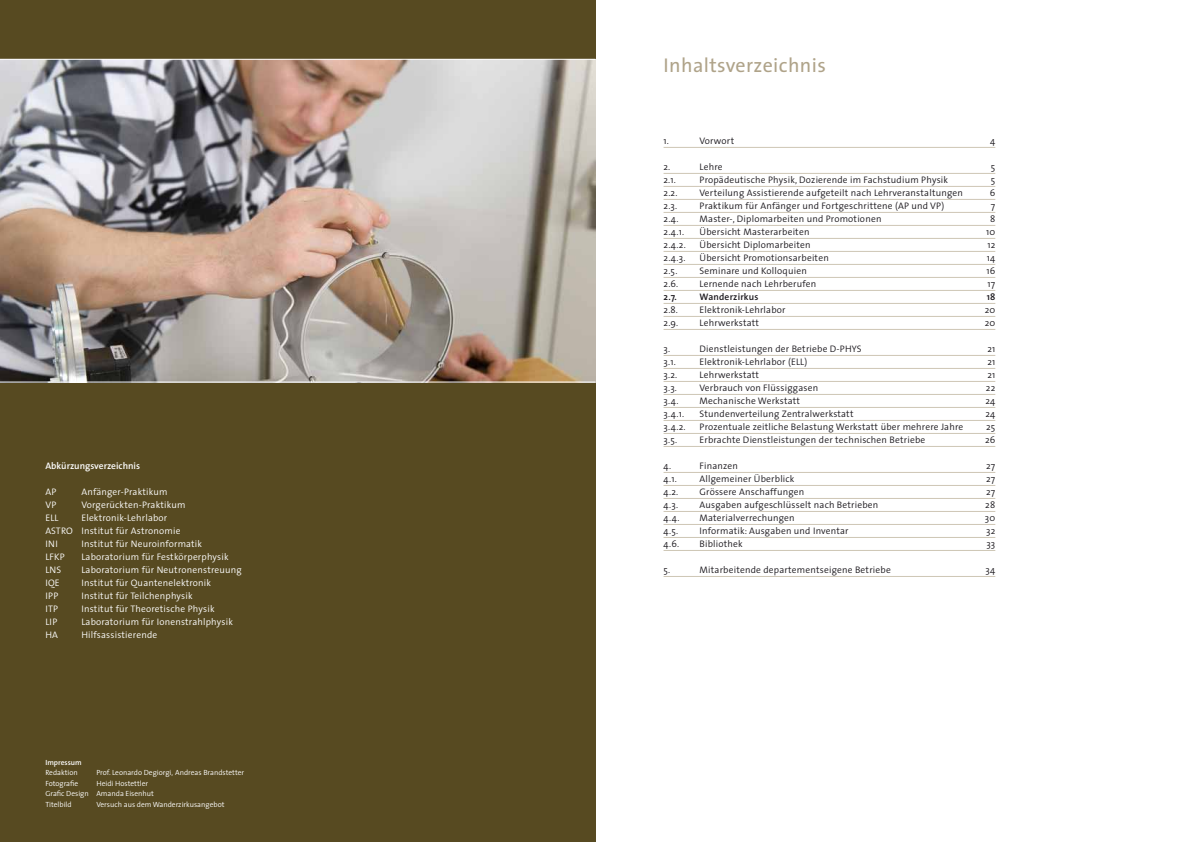
<style>
.page{position:relative;width:1191px;height:842px;background:#fff}
.page>*{position:absolute;margin:0;border:0;box-sizing:border-box;transform-origin:0 0}
.t1{font:20px "The Sans";letter-spacing:.02em;color:#afa389}
.t2{font:300 9.5px "The Sans";letter-spacing:.02em;color:#1a171c}
.t3{font:300 9.5px/13px "The Sans";letter-spacing:.02em;color:#fff}
.t4{font:600 9.5px "The Sans";color:#fff}
.t5{font:600 9.5px "The Sans";letter-spacing:.02em;color:#1a171c}
.t6{font:300 7.5px/10.5px "The Sans";color:#fff}
.t7{font:600 7.5px "The Sans";color:#fff}
</style>
<div class="page">
<div style="left:0;top:0;width:595px;height:842px;background:#574a21"></div>
<img style="left:0;top:60px;width:595px;height:322px">
<hr style="left:663px;top:147px;width:332px;height:1px;background:#cec6b5">
<hr style="left:663px;top:173px;width:332px;height:1px;background:#cec6b5">
<hr style="left:663px;top:186px;width:332px;height:1px;background:#cec6b5">
<hr style="left:663px;top:199px;width:332px;height:1px;background:#cec6b5">
<hr style="left:663px;top:212px;width:332px;height:1px;background:#cec6b5">
<hr style="left:663px;top:225px;width:332px;height:1px;background:#cec6b5">
<hr style="left:663px;top:238px;width:332px;height:1px;background:#cec6b5">
<hr style="left:663px;top:251px;width:332px;height:1px;background:#cec6b5">
<hr style="left:663px;top:264px;width:332px;height:1px;background:#cec6b5">
<hr style="left:663px;top:277px;width:332px;height:1px;background:#cec6b5">
<hr style="left:663px;top:290px;width:332px;height:1px;background:#cec6b5">
<hr style="left:663px;top:303px;width:332px;height:1px;background:#cec6b5">
<hr style="left:663px;top:316px;width:332px;height:1px;background:#cec6b5">
<hr style="left:663px;top:329px;width:332px;height:1px;background:#cec6b5">
<hr style="left:663px;top:355px;width:332px;height:1px;background:#cec6b5">
<hr style="left:663px;top:368px;width:332px;height:1px;background:#cec6b5">
<hr style="left:663px;top:381px;width:332px;height:1px;background:#cec6b5">
<hr style="left:663px;top:394px;width:332px;height:1px;background:#cec6b5">
<hr style="left:663px;top:407px;width:332px;height:1px;background:#cec6b5">
<hr style="left:663px;top:420px;width:332px;height:1px;background:#cec6b5">
<hr style="left:663px;top:433px;width:332px;height:1px;background:#cec6b5">
<hr style="left:663px;top:446px;width:332px;height:1px;background:#cec6b5">
<hr style="left:663px;top:472px;width:332px;height:1px;background:#cec6b5">
<hr style="left:663px;top:485px;width:332px;height:1px;background:#cec6b5">
<hr style="left:663px;top:498px;width:332px;height:1px;background:#cec6b5">
<hr style="left:663px;top:511px;width:332px;height:1px;background:#cec6b5">
<hr style="left:663px;top:524px;width:332px;height:1px;background:#cec6b5">
<hr style="left:663px;top:537px;width:332px;height:1px;background:#cec6b5">
<hr style="left:663px;top:550px;width:332px;height:1px;background:#cec6b5">
<hr style="left:663px;top:576px;width:332px;height:1px;background:#cec6b5">
<hr style="left:0;top:382px;width:595px;height:1px;background:#fff">
<hr style="left:0;top:59px;width:595px;height:1px;background:#fff">
<p class="t4" style="left:45px;top:458px;width:96px">Abkürzungsverzeichnis</p>
<p class="t3" style="left:45px;top:485px;width:12px">AP</p>
<p class="t3" style="left:81px;top:485px;width:88px">Anfänger-Praktikum</p>
<p class="t3" style="left:45px;top:498px;width:12px">VP</p>
<p class="t3" style="left:81px;top:498px;width:106px">Vorgerückten-Praktikum</p>
<p class="t3" style="left:45px;top:511px;width:15px">ELL</p>
<p class="t3" style="left:45px;top:511px;width:137px;text-indent:36px">Elektronik-Lehrlabor<br>ASTRO Institut für Astronomie<br>INI</p>
<p class="t3" style="left:81px;top:537px;width:122px">Institut für Neuroinformatik</p>
<p class="t3" style="left:45px;top:550px;width:21px">LFKP</p>
<p class="t3" style="left:81px;top:550px;width:149px">Laboratorium für Festkörperphysik</p>
<p class="t3" style="left:45px;top:563px;width:17px">LNS</p>
<p class="t3" style="left:81px;top:563px;width:162px">Laboratorium für Neutronenstreuung</p>
<p class="t3" style="left:45px;top:576px;width:16px">IQE</p>
<p class="t3" style="left:81px;top:576px;width:131px">Institut für Quantenelektronik</p>
<p class="t3" style="left:45px;top:589px;width:14px">IPP</p>
<p class="t3" style="left:81px;top:589px;width:113px">Institut für Teilchenphysik</p>
<p class="t3" style="left:45px;top:602px;width:14px">ITP</p>
<p class="t3" style="left:81px;top:602px;width:135px">Institut für Theoretische Physik</p>
<p class="t3" style="left:45px;top:615px;width:14px">LIP</p>
<p class="t3" style="left:81px;top:615px;width:153px">Laboratorium für Ionenstrahlphysik</p>
<p class="t3" style="left:45px;top:628px;width:14px">HA</p>
<p class="t3" style="left:81px;top:628px;width:77px">Hilfsassistierende</p>
<p class="t7" style="left:45px;top:756px;width:38px">Impressum</p>
<p class="t6" style="left:45px;top:767px;width:34px">Redaktion</p>
<p class="t6" style="left:96px;top:767px;width:149px">Prof. Leonardo Degiorgi, Andreas Brandstetter</p>
<p class="t6" style="left:45px;top:778px;width:34px">Fotografie</p>
<p class="t6" style="left:45px;top:778px;width:110px;text-indent:51px">Heidi Hostettler<br>Grafic Design Amanda Eisenhut<br>Titelbild</p>
<p class="t6" style="left:96px;top:799px;width:130px">Versuch aus dem Wanderzirkusangebot</p>
<h1 class="t1" style="left:663px;top:49px;width:164px">Inhaltsverzeichnis</h1>
<p class="t2" style="left:663px;top:133px;width:7px">1.</p>
<p class="t2" style="left:699px;top:133px;width:36px">Vorwort</p>
<p class="t2" style="left:990px;top:133px;width:7px">4</p>
<p class="t2" style="left:663px;top:159px;width:8px">2.</p>
<p class="t2" style="left:699px;top:159px;width:24px">Lehre</p>
<p class="t2" style="left:991px;top:159px;width:6px">5</p>
<p class="t2" style="left:663px;top:172px;width:14px">2.1.</p>
<p class="t2" style="left:699px;top:172px;width:250px">Propädeutische Physik, Dozierende im Fachstudium Physik</p>
<p class="t2" style="left:991px;top:172px;width:6px">5</p>
<p class="t2" style="left:663px;top:185px;width:15px">2.2.</p>
<p class="t2" style="left:699px;top:185px;width:265px">Verteilung Assistierende aufgeteilt nach Lehrveranstaltungen</p>
<p class="t2" style="left:989px;top:185px;width:7px">6</p>
<p class="t2" style="left:663px;top:198px;width:15px">2.3.</p>
<p class="t2" style="left:699px;top:198px;width:246px">Praktikum für Anfänger und Fortgeschrittene (AP und VP)</p>
<p class="t2" style="left:991px;top:198px;width:6px">7</p>
<p class="t2" style="left:663px;top:211px;width:17px">2.4.</p>
<p class="t2" style="left:699px;top:211px;width:183px">Master-, Diplomarbeiten und Promotionen</p>
<p class="t2" style="left:990px;top:211px;width:7px">8</p>
<p class="t2" style="left:663px;top:224px;width:22px">2.4.1.</p>
<p class="t2" style="left:699px;top:224px;width:111px">Übersicht Masterarbeiten</p>
<p class="t2" style="left:986px;top:224px;width:11px">10</p>
<p class="t2" style="left:663px;top:237px;width:24px">2.4.2.</p>
<p class="t2" style="left:699px;top:237px;width:113px">Übersicht Diplomarbeiten</p>
<p class="t2" style="left:987px;top:237px;width:9px">12</p>
<p class="t2" style="left:663px;top:250px;width:23px">2.4.3.</p>
<p class="t2" style="left:699px;top:250px;width:131px">Übersicht Promotionsarbeiten</p>
<p class="t2" style="left:986px;top:250px;width:10px">14</p>
<p class="t2" style="left:663px;top:263px;width:15px">2.5.</p>
<p class="t2" style="left:699px;top:263px;width:109px">Seminare und Kolloquien</p>
<p class="t2" style="left:986px;top:263px;width:10px">16</p>
<p class="t2" style="left:663px;top:276px;width:16px">2.6.</p>
<p class="t2" style="left:699px;top:276px;width:118px">Lernende nach Lehrberufen</p>
<p class="t2" style="left:987px;top:276px;width:9px">17</p>
<p class="t5" style="left:663px;top:289px;width:15px">2.7.</p>
<p class="t5" style="left:699px;top:289px;width:60px">Wanderzirkus</p>
<p class="t5" style="left:986px;top:289px;width:10px">18</p>
<p class="t2" style="left:663px;top:302px;width:16px">2.8.</p>
<p class="t2" style="left:699px;top:302px;width:87px">Elektronik-Lehrlabor</p>
<p class="t2" style="left:984px;top:302px;width:12px">20</p>
<p class="t2" style="left:663px;top:315px;width:16px">2.9.</p>
<p class="t2" style="left:699px;top:315px;width:61px">Lehrwerkstatt</p>
<p class="t2" style="left:984px;top:315px;width:12px">20</p>
<p class="t2" style="left:663px;top:341px;width:8px">3.</p>
<p class="t2" style="left:699px;top:341px;width:163px">Dienstleistungen der Betriebe D-PHYS</p>
<p class="t2" style="left:987px;top:341px;width:9px">21</p>
<p class="t2" style="left:663px;top:354px;width:14px">3.1.</p>
<p class="t2" style="left:699px;top:354px;width:109px">Elektronik-Lehrlabor (ELL)</p>
<p class="t2" style="left:987px;top:354px;width:9px">21</p>
<p class="t2" style="left:663px;top:367px;width:15px">3.2.</p>
<p class="t2" style="left:699px;top:367px;width:61px">Lehrwerkstatt</p>
<p class="t2" style="left:987px;top:367px;width:9px">21</p>
<p class="t2" style="left:663px;top:380px;width:15px">3.3.</p>
<p class="t2" style="left:699px;top:380px;width:120px">Verbrauch von Flüssiggasen</p>
<p class="t2" style="left:986px;top:380px;width:11px">22</p>
<p class="t2" style="left:663px;top:393px;width:16px">3.4.</p>
<p class="t2" style="left:699px;top:393px;width:102px">Mechanische Werkstatt</p>
<p class="t2" style="left:985px;top:393px;width:11px">24</p>
<p class="t2" style="left:663px;top:406px;width:22px">3.4.1.</p>
<p class="t2" style="left:699px;top:406px;width:155px">Stundenverteilung Zentralwerkstatt</p>
<p class="t2" style="left:985px;top:406px;width:11px">24</p>
<p class="t2" style="left:663px;top:419px;width:23px">3.4.2.</p>
<p class="t2" style="left:699px;top:419px;width:265px">Prozentuale zeitliche Belastung Werkstatt über mehrere Jahre</p>
<p class="t2" style="left:986px;top:419px;width:11px">25</p>
<p class="t2" style="left:663px;top:432px;width:15px">3.5.</p>
<p class="t2" style="left:699px;top:432px;width:227px">Erbrachte Dienstleistungen der technischen Betriebe</p>
<p class="t2" style="left:985px;top:432px;width:12px">26</p>
<p class="t2" style="left:663px;top:458px;width:9px">4.</p>
<p class="t2" style="left:699px;top:458px;width:40px">Finanzen</p>
<p class="t2" style="left:986px;top:458px;width:11px">27</p>
<p class="t2" style="left:663px;top:471px;width:15px">4.1.</p>
<p class="t2" style="left:699px;top:471px;width:96px">Allgemeiner Überblick</p>
<p class="t2" style="left:986px;top:471px;width:11px">27</p>
<p class="t2" style="left:663px;top:484px;width:16px">4.2.</p>
<p class="t2" style="left:699px;top:484px;width:106px">Grössere Anschaffungen</p>
<p class="t2" style="left:986px;top:484px;width:11px">27</p>
<p class="t2" style="left:663px;top:496px;width:16px">4.3.</p>
<p class="t2" style="left:699px;top:496px;width:180px">Ausgaben aufgeschlüsselt nach Betrieben</p>
<p class="t2" style="left:985px;top:496px;width:11px">28</p>
<p class="t2" style="left:663px;top:509px;width:18px">4.4.</p>
<p class="t2" style="left:699px;top:509px;width:97px">Materialverrechungen</p>
<p class="t2" style="left:985px;top:509px;width:12px">30</p>
<p class="t2" style="left:663px;top:522px;width:16px">4.5.</p>
<p class="t2" style="left:699px;top:522px;width:151px">Informatik: Ausgaben und Inventar</p>
<p class="t2" style="left:986px;top:522px;width:11px">32</p>
<p class="t2" style="left:663px;top:535px;width:17px">4.6.</p>
<p class="t2" style="left:699px;top:535px;width:45px">Bibliothek</p>
<p class="t2" style="left:986px;top:535px;width:10px">33</p>
<p class="t2" style="left:663px;top:561px;width:8px">5.</p>
<p class="t2" style="left:699px;top:561px;width:193px">Mitarbeitende departementseigene Betriebe</p>
<p class="t2" style="left:985px;top:561px;width:11px">34</p>
</div>
